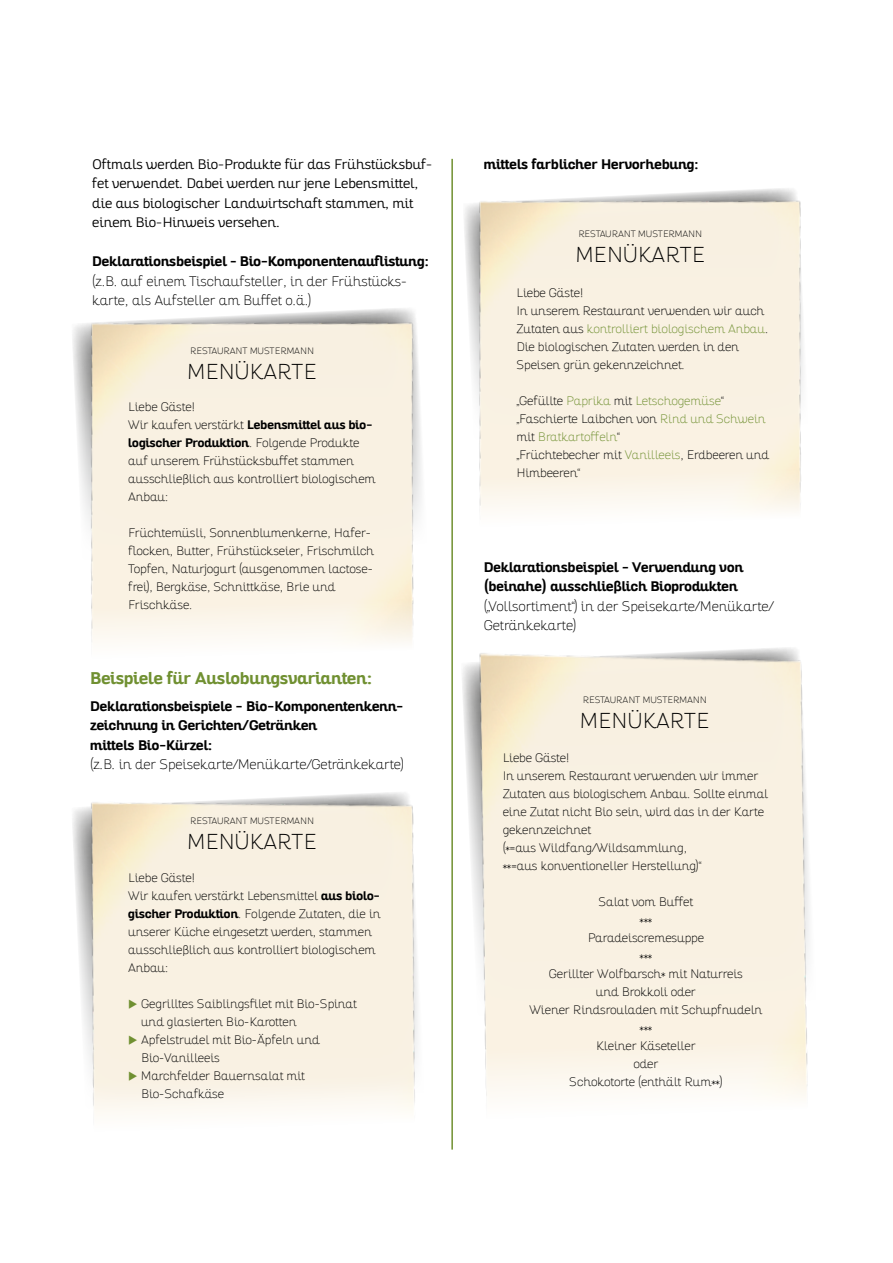
<style>
.page{position:relative;width:893px;height:1263px;background:#fff}
.page>*{position:absolute;margin:0;border:0;box-sizing:border-box;transform-origin:0 0}
.t1{font:100 21px "Altair";color:#000}
.t2{font:700 16.5px "Altair";color:#709031}
.t3{font:700 13.5px/19.5px "Altair";color:#000}
.t4{font:100 13.5px/19.5px "Altair";color:#000}
.t5{font:300 13.5px/19.5px "Altair";color:#000}
.t6{font:100 12px/18px "Altair";color:#000}
.t7{font:100 9px "Altair";color:#000}
.s1{font-weight:700}
.s2{font-family:"Blickfang";font-weight:400;color:#709031}
.s3{color:#709031}
</style>
<div class="page">
<img style="left:72px;top:308px;width:350px;height:335px">
<img style="left:72px;top:792px;width:380px;height:358px">
<img style="left:452px;top:158px;width:351px;height:353px">
<hr style="left:451px;top:159px;width:2px;height:990px;background:#709031">
<img style="left:452px;top:596px;width:357px;height:554px">
<p class="t5" style="left:92px;top:154px;width:342px">Oftmals werden Bio-Produkte für das Frühstücksbuf&shy;fet verwendet. Dabei werden nur jene Lebensmittel, die aus biologischer Landwirtschaft stammen, mit einem Bio-Hinweis versehen.</p>
<p class="t3" style="left:92px;top:252px;width:338px">Deklarationsbeispiel – Bio-Komponentenauflistung:</p>
<p class="t4" style="left:92px;top:271px;width:314px">(z.B. auf einem Tischaufsteller, in der Frühstücks&shy;karte, als Aufsteller am Buffet o.ä.)</p>
<p class="t7" style="left:190px;top:345px;width:125px">RESTAURANT MUSTERMANN</p>
<h1 class="t1" style="left:188px;top:359px;width:130px">MENÜKARTE</h1>
<p class="t6" style="left:128px;top:398px;width:249px">Liebe Gäste!<br>Wir kaufen verstärkt <span class="s1">Lebensmittel aus bio&shy;logischer Produktion</span>. Folgende Produkte auf unserem Frühstücksbuffet stammen ausschließlich aus kontrolliert biologischem<br>Anbau:</p>
<p class="t6" style="left:128px;top:524px;width:247px">Früchtemüsli, Sonnenblumenkerne, Hafer&shy;flocken, Butter, Frühstückseier, Frischmilch Topfen, Naturjogurt (ausgenommen lactose&shy;frei), Bergkäse, Schnittkäse, Brie und Frischkäse.</p>
<h2 class="t2" style="left:90px;top:667px;width:283px">Beispiele für Auslobungsvarianten:</h2>
<p class="t3" style="left:90px;top:697px;width:315px">Deklarationsbeispiele - Bio-Komponentenkenn&shy;zeichnung in Gerichten/Getränken<br>mittels Bio-Kürzel:</p>
<p class="t4" style="left:90px;top:755px;width:315px">(z.B. in der Speisekarte/Menükarte/Getränkekarte)</p>
<p class="t7" style="left:190px;top:815px;width:125px">RESTAURANT MUSTERMANN</p>
<h1 class="t1" style="left:188px;top:829px;width:130px">MENÜKARTE</h1>
<p class="t6" style="left:128px;top:869px;width:254px">Liebe Gäste!<br>Wir kaufen verstärkt Lebensmittel <span class="s1">aus biolo&shy;gischer Produktion</span>. Folgende Zutaten, die in unserer Küche eingesetzt werden, stammen ausschließlich aus kontrolliert biologischem Anbau:</p>
<p class="t6" style="left:128px;top:995px;width:230px"><span class="s2">F</span> Gegrilltes Saiblingsfilet mit Bio-Spinat</p>
<p class="t6" style="left:141px;top:1013px;width:157px">und glasierten Bio-Karotten</p>
<p class="t6" style="left:128px;top:1031px;width:193px"><span class="s2">F</span> Apfelstrudel mit Bio-Äpfeln und</p>
<p class="t6" style="left:141px;top:1049px;width:80px">Bio-Vanilleeis</p>
<p class="t6" style="left:128px;top:1067px;width:178px"><span class="s2">F</span> Marchfelder Bauernsalat mit</p>
<p class="t6" style="left:141px;top:1085px;width:85px">Bio-Schafkäse</p>
<p class="t3" style="left:484px;top:154px;width:216px">mittels farblicher Hervorhebung:</p>
<p class="t7" style="left:578px;top:228px;width:125px">RESTAURANT MUSTERMANN</p>
<h1 class="t1" style="left:576px;top:242px;width:130px">MENÜKARTE</h1>
<p class="t6" style="left:516px;top:284px;width:253px">Liebe Gäste!<br>In unserem Restaurant verwenden wir auch Zutaten aus <span class="s3">kontrolliert biologischem Anbau</span>.<br>Die biologischen Zutaten werden in den Speisen grün gekennzeichnet.</p>
<p class="t6" style="left:516px;top:392px;width:254px">„Gefüllte <span class="s3">Paprika</span> mit <span class="s3">Letschogemüse</span>“ „Faschierte Laibchen von <span class="s3">Rind und Schwein </span>mit <span class="s3">Bratkartoffeln</span>“<br>„Früchtebecher mit <span class="s3">Vanilleeis</span>, Erdbeeren und<br>Himbeeren“</p>
<p class="t3" style="left:484px;top:558px;width:261px">Deklarationsbeispiel - Verwendung von (beinahe) ausschließlich Bioprodukten</p>
<p class="t4" style="left:484px;top:597px;width:291px">(„Vollsortiment“) in der Speisekarte/Menükarte/<br>Getränkekarte)</p>
<p class="t7" style="left:583px;top:694px;width:125px">RESTAURANT MUSTERMANN</p>
<h1 class="t1" style="left:580px;top:708px;width:130px">MENÜKARTE</h1>
<p class="t6" style="left:503px;top:749px;width:267px">Liebe Gäste!<br>In unserem Restaurant verwenden wir immer Zutaten aus biologischem Anbau. Sollte einmal eine Zutat nicht Bio sein, wird das in der Karte gekennzeichnet<br>(*=aus Wildfang/Wildsammlung,<br>**=aus konventioneller Herstellung)“</p>
<p class="t6" style="left:529px;top:893px;width:234px;text-align:center">Salat vom Buffet<br>***<br>Paradeiscremesuppe<br>***<br>Gerillter Wolfbarsch* mit Naturreis<br>und Brokkoli oder<br>Wiener Rindsrouladen mit Schupfnudeln ***<br>Kleiner Käseteller<br>oder<br>Schokotorte (enthält Rum**)</p>
</div>
